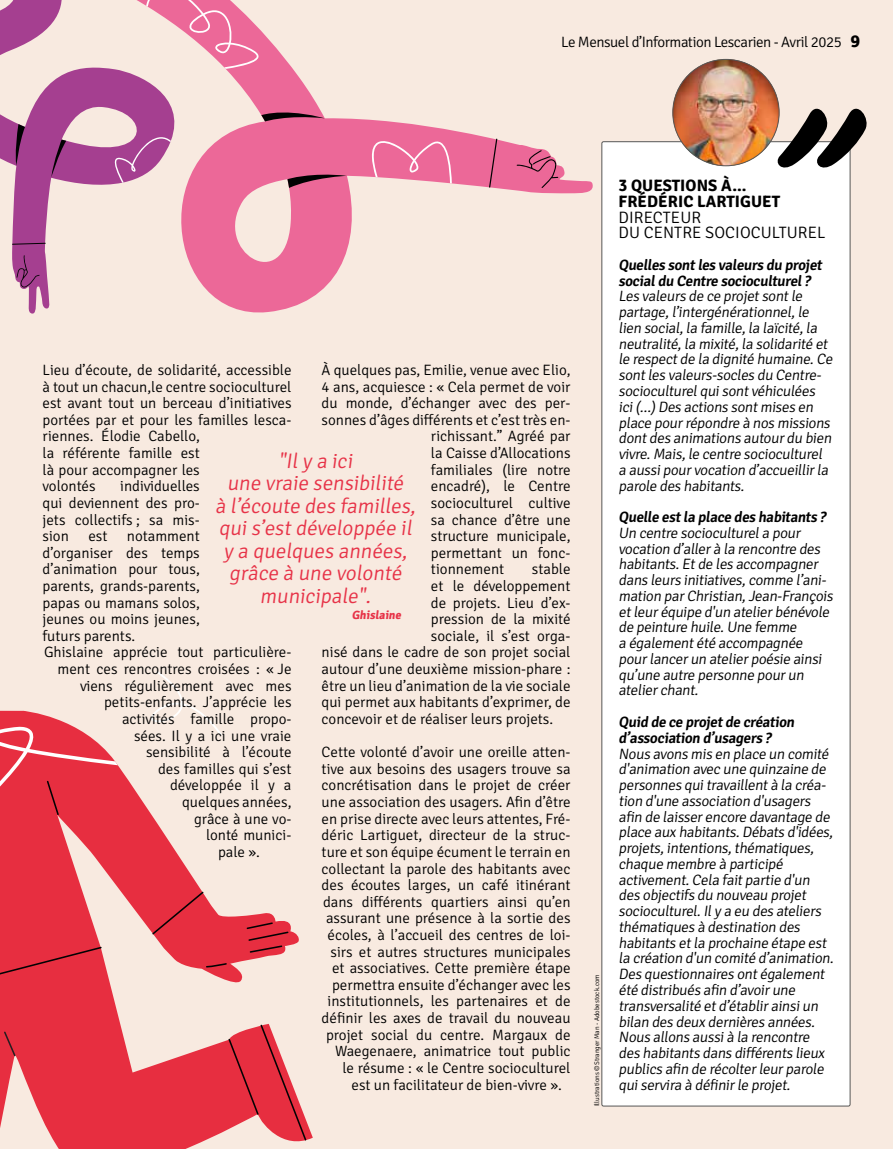
<style>
.page{position:relative;width:893px;height:1149px;background:#fff}
.page>*{position:absolute;margin:0;border:0;box-sizing:border-box;transform-origin:0 0}
.t1{font:300 21px/22.5px "Signika";color:#e73348;text-align:center}
.t2{font:700 16.5px/15.8px "Signika";letter-spacing:.005em;color:#000}
.t3{font:300 16.5px/15.8px "Signika";letter-spacing:.005em;color:#000}
.t4{font:300 15px/15.8px "Signika";color:#000}
.t5{font:600 15px/15.8px "Signika";color:#000}
.t6{font:300 15px "Signika";letter-spacing:-.03em;color:#000}
.t7{font:700 12px "Signika";color:#e73348}
.t8{font:300 6.75px "Signika";color:#000}
.s1{font-weight:700;font-size:18px}
</style>
<div class="page">
<div style="left:0;top:0;width:893px;height:1148px;background:#f8eae0"></div>
<svg style="left:0;top:947px;width:258px;height:201px;fill:#e72e40"></svg>
<svg style="left:4px;top:1031px;width:12px;height:24px"></svg>
<svg style="left:228px;top:1023px;width:85px;height:125px"></svg>
<svg style="left:118px;top:710px;width:93px;height:237px;fill:#f8eae0"></svg>
<svg style="left:152px;top:891px;width:148px;height:95px"></svg>
<svg style="left:0;top:710px;width:118px;height:285px"></svg>
<svg style="left:150px;top:670px;width:72px;height:65px"></svg>
<div style="left:602px;top:142px;width:248px;height:963px;background:#fff;border-radius:2px"></div>
<svg style="left:778px;top:99px;width:88px;height:74px"></svg>
<img style="left:673px;top:59px;width:106px;height:107px;border-radius:53px">
<svg style="left:0;top:0;width:76px;height:314px;fill:#f8eae0"></svg>
<svg style="left:17px;top:255px;width:23px;height:32px"></svg>
<svg style="left:12px;top:243px;width:34px;height:2px"></svg>
<svg style="left:51px;top:139px;width:15px;height:39px"></svg>
<svg style="left:15px;top:124px;width:10px;height:42px"></svg>
<svg style="left:76px;top:0;width:517px;height:323px;fill:#f8eae0"></svg>
<svg style="left:517px;top:150px;width:41px;height:38px"></svg>
<svg style="left:489px;top:139px;width:8px;height:48px"></svg>
<svg style="left:287px;top:172px;width:60px;height:16px"></svg>
<svg style="left:261px;top:108px;width:64px;height:13px"></svg>
<svg style="left:372px;top:137px;width:80px;height:46px"></svg>
<svg style="left:146px;top:0;width:113px;height:69px"></svg>
<p class="t6" style="left:561px;top:31px;width:301px">Le Mensuel d’Information Lescarien - Avril 2025 <span class="s1">9</span></p>
<p class="t4" style="left:322px;top:361px;width:250px">À quelques pas, Emilie, venue avec Elio,</p>
<p class="t4" style="left:322px;top:377px;width:250px">4 ans, acquiesce : « Cela permet de voir</p>
<p class="t4" style="left:322px;top:394px;width:250px">du monde, d’échanger avec des per-</p>
<p class="t4" style="left:322px;top:411px;width:250px">sonnes d’âges différents et c’est très en-</p>
<p class="t4" style="left:431px;top:427px;width:141px">richissant.” Agréé par</p>
<p class="t4" style="left:431px;top:444px;width:141px">la Caisse d’Allocations</p>
<p class="t4" style="left:431px;top:460px;width:141px">familiales (lire notre</p>
<p class="t4" style="left:431px;top:477px;width:141px">encadré), le Centre</p>
<p class="t4" style="left:431px;top:494px;width:141px">socioculturel cultive</p>
<p class="t4" style="left:431px;top:510px;width:141px">sa chance d’être une</p>
<p class="t4" style="left:431px;top:527px;width:141px">structure municipale,</p>
<p class="t4" style="left:431px;top:543px;width:141px">permettant un fonc-</p>
<p class="t4" style="left:431px;top:560px;width:75px">tionnement</p>
<p class="t4" style="left:532px;top:560px;width:40px">stable</p>
<p class="t4" style="left:431px;top:577px;width:141px">et le développement</p>
<p class="t4" style="left:431px;top:593px;width:141px">de projets. Lieu d’ex-</p>
<p class="t4" style="left:431px;top:610px;width:141px">pression de la mixité</p>
<p class="t4" style="left:431px;top:626px;width:141px">sociale, il s’est orga-</p>
<p class="t4" style="left:322px;top:643px;width:250px">nisé dans le cadre de son projet social</p>
<p class="t4" style="left:322px;top:660px;width:250px">autour d’une deuxième mission-phare :</p>
<p class="t4" style="left:322px;top:676px;width:250px">être un lieu d’animation de la vie sociale</p>
<p class="t4" style="left:322px;top:693px;width:250px">qui permet aux habitants d’exprimer, de</p>
<p class="t4" style="left:322px;top:709px;width:233px">concevoir et de réaliser leurs projets.</p>
<p class="t4" style="left:322px;top:743px;width:250px">Cette volonté d’avoir une oreille atten-</p>
<p class="t4" style="left:322px;top:759px;width:250px">tive aux besoins des usagers trouve sa</p>
<p class="t4" style="left:322px;top:776px;width:250px">concrétisation dans le projet de créer</p>
<p class="t4" style="left:322px;top:792px;width:250px">une association des usagers. Afin d’être</p>
<p class="t4" style="left:322px;top:809px;width:250px">en prise directe avec leurs attentes, Fré-</p>
<p class="t4" style="left:322px;top:826px;width:250px">déric Lartiguet, directeur de la struc-</p>
<p class="t4" style="left:322px;top:842px;width:250px">ture et son équipe écument le terrain en</p>
<p class="t4" style="left:322px;top:859px;width:250px">collectant la parole des habitants avec</p>
<p class="t4" style="left:322px;top:875px;width:250px">des écoutes larges, un café itinérant</p>
<p class="t4" style="left:323px;top:892px;width:249px">dans différents quartiers ainsi qu’en</p>
<p class="t4" style="left:326px;top:909px;width:246px">assurant une présence à la sortie des</p>
<p class="t4" style="left:328px;top:925px;width:244px">écoles, à l’accueil des centres de loi-</p>
<p class="t4" style="left:331px;top:942px;width:241px">sirs et autres structures municipales</p>
<p class="t4" style="left:332px;top:959px;width:240px">et associatives. Cette première étape</p>
<p class="t4" style="left:332px;top:975px;width:240px">permettra ensuite d’échanger avec les</p>
<p class="t4" style="left:328px;top:992px;width:244px">institutionnels, les partenaires et de</p>
<p class="t4" style="left:322px;top:1008px;width:250px">définir les axes de travail du nouveau</p>
<p class="t4" style="left:326px;top:1025px;width:246px">projet social du centre. Margaux de</p>
<p class="t4" style="left:335px;top:1042px;width:237px">Waegenaere, animatrice tout public</p>
<p class="t4" style="left:343px;top:1058px;width:229px">le résume : « le Centre socioculturel</p>
<p class="t4" style="left:352px;top:1075px;width:212px">est un facilitateur de bien-vivre ».</p>
<p class="t4" style="left:43px;top:360px;width:250px;line-height:16.6px">Lieu d’écoute, de solidarité, accessible à tout un chacun,le centre socioculturel est avant tout un berceau d’initiatives portées par et pour les familles lesca&shy;riennes. Élodie Cabello,<br>la référente famille est<br>là pour accompagner les<br>volontés</p>
<h1 class="t1" style="left:215px;top:448px;width:206px">"Ily a ici<br>une vraie sensibilité<br>à l’écoute des familles, quis’estdéveloppée il y a quelques années, grâce à une volonté municipale".</h1>
<p class="t7" style="left:352px;top:606px;width:53px">Ghislaine</p>
<p class="t4" style="left:43px;top:477px;width:159px;line-height:16.6px;text-align:justify;text-indent:78px">individuelles qui deviennent des pro&shy;jets collectifs ; sa mis&shy;sion</p>
<p class="t4" style="left:88px;top:527px;width:21px">est</p>
<p class="t4" style="left:127px;top:527px;width:74px">notamment</p>
<p class="t4" style="left:43px;top:543px;width:159px">d’organiser des temps</p>
<p class="t4" style="left:43px;top:560px;width:159px">d’animation pour tous,</p>
<p class="t4" style="left:43px;top:577px;width:159px">parents, grands-parents,</p>
<p class="t4" style="left:43px;top:593px;width:159px">papas ou mamans solos,</p>
<p class="t4" style="left:43px;top:610px;width:159px">jeunes ou moins jeunes,</p>
<p class="t4" style="left:43px;top:626px;width:94px">futurs parents.</p>
<p class="t4" style="left:44px;top:643px;width:249px">Ghislaine apprécie tout particulière-</p>
<p class="t4" style="left:58px;top:660px;width:235px">ment ces rencontres croisées : « Je</p>
<p class="t4" style="left:80px;top:676px;width:213px">viens régulièrement avec mes</p>
<p class="t4" style="left:104px;top:693px;width:189px">petits-enfants. J’apprécie les</p>
<p class="t4" style="left:122px;top:709px;width:171px">activités famille propo-</p>
<p class="t4" style="left:134px;top:726px;width:159px">sées. Il y a ici une vraie</p>
<p class="t4" style="left:146px;top:743px;width:147px">sensibilité à l’écoute</p>
<p class="t4" style="left:158px;top:759px;width:135px">des familles qui s’est</p>
<p class="t4" style="left:170px;top:776px;width:123px">développée il y a</p>
<p class="t4" style="left:182px;top:792px;width:111px">quelques années,</p>
<p class="t4" style="left:194px;top:809px;width:99px">grâce à une vo-</p>
<p class="t4" style="left:206px;top:826px;width:87px">lonté munici-</p>
<p class="t4" style="left:218px;top:842px;width:43px">pale ».</p>
<p class="t8" style="left:592px;top:1106px;width:133px;rotate:-90deg">Illustrations ©Stranger Man - Adobestock.com</p>
<p class="t2" style="left:618px;top:176px;width:163px">3 QUESTIONS À...<br>FRÉDÉRIC LARTIGUET</p>
<p class="t3" style="left:618px;top:208px;width:208px">DIRECTEUR<br>DU CENTRE SOCIOCULTUREL</p>
<p class="t5" style="left:618px;top:256px;width:208px">Quelles sontles valeurs du projet socialdu Centre socioculturel ?</p>
<p class="t4" style="left:618px;top:287px;width:218px">Les valeurs de ce projetsontle partage,l’intergénérationnel,le lien social,la famille,la laïcité,la neutralité,la mixité,la solidarité et le respectde la dignité humaine.Ce sontles valeurs-socles du Centre&shy;socioculturelquisontvéhiculées ici(…)Des actions sontmises en place pourrépondre à nos missions dontdes animations autourdu bien vivre.Mais,le centre socioculturel a aussipourvocation d’accueillirla parole des habitants.</p>
<p class="t5" style="left:618px;top:508px;width:212px">Quelle estla place des habitants ?</p>
<p class="t4" style="left:618px;top:524px;width:219px">Un centre socioculturela pour vocation d’allerà la rencontre des habitants.Etde les accompagner dans leurs initiatives,comme l’ani&shy;mation parChristian,Jean-François etleuréquipe d'un atelierbénévole de peinture huile.Une femme<br>a égalementété accompagnée pourlancerun atelierpoésie ainsi qu’une autre personne pourun atelierchant.</p>
<p class="t5" style="left:618px;top:713px;width:180px">Quid de ce projetde création d’association d’usagers ?</p>
<p class="t4" style="left:618px;top:744px;width:219px">Nous avons mis en place un comité d'animation avec une quinzaine de personnes quitravaillentà la créa&shy;tion d'une association d'usagers afin de laisserencore davantage de place aux habitants.Débats d'idées, projets,intentions,thématiques, chaque membre à participé activement.Cela faitpartie d'un des objectifs du nouveau projet socioculturel.Ily a eu des ateliers thématiques à destination des habitants etla prochaine étape est la création d'un comité d’animation.<br>Des questionnaires ontégalement été distribués afin d’avoirune transversalité etd’établirainsiun bilan des deux dernières années.<br>Nous allons aussià la rencontre des habitants dans différents lieux publics afin de récolterleurparole quiservira à définirle projet.</p>
</div>
